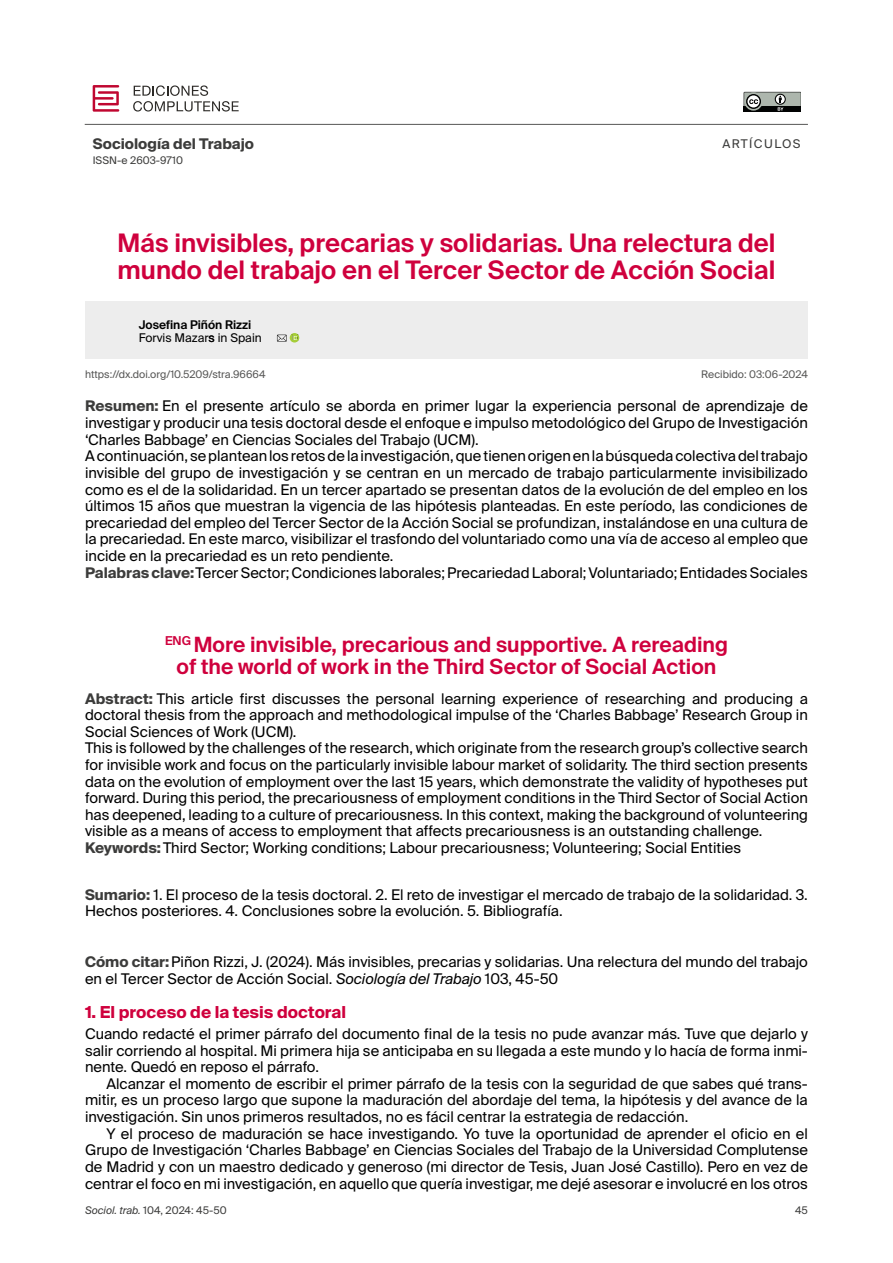
<style>
.page{position:relative;width:893px;height:1263px;background:#fff}
.page>*{position:absolute;margin:0;border:0;box-sizing:border-box;transform-origin:0 0}
.t1{font:600 25.5px/27.2px "Suisse Intl";color:#cf003d}
.t2{font:600 21px/22.6px "Suisse Intl";color:#cf003d;text-align:center}
.t3{font:700 16.5px "Suisse Intl";color:#cf003d}
.t4{font:14.7px/16.6px "Suisse Intl";color:#000}
.t5{font:700 14.7px "Suisse Intl";color:#3c3c3b}
.t6{font:12px "Suisse Intl";color:#000}
.t7{font:600 12px "Suisse Intl";color:#000}
.t8{font:12px "Suisse Intl";letter-spacing:.12em;color:#3c3c3b}
.t9{font:10.5px "Suisse Intl";color:#575756}
.t10{font:10.5px "Suisse Intl";color:#3c3c3b}
.s1{font-weight:700;color:#3c3c3b}
.s2{font-style:italic}
</style>
<div class="page">
<hr style="left:85px;top:124px;width:723px;height:1px;background:#575756">
<svg style="left:744px;top:92px;width:56px;height:19px"></svg>
<svg style="left:93px;top:85px;width:26px;height:26px"></svg>
<svg style="left:133px;top:85px;width:106px;height:26px"></svg>
<div style="left:85px;top:301px;width:723px;height:57px;background:#ededed"></div>
<svg style="left:277px;top:333px;width:22px;height:10px"></svg>
<p class="t5" style="left:93px;top:135px;width:163px">Sociología del Trabajo</p>
<p class="t10" style="left:93px;top:154px;width:92px">ISSN-e 2603-9710</p>
<p class="t8" style="left:722px;top:136px;width:80px">ARTÍCULOS</p>
<h1 class="t1" style="left:117px;top:229px;width:659px">Más invisibles, precarias y solidarias. Una relectura del mundo del trabajo en el Tercer Sector de Acción Social</h1>
<p class="t7" style="left:139px;top:318px;width:114px">Josefina Piñón Rizzi</p>
<p class="t6" style="left:139px;top:331px;width:124px">Forvis Mazar in Spain</p>
<p class="t6" style="left:209px;top:331px;width:8px">s</p>
<p class="t9" style="left:85px;top:368px;width:182px">https://dx.doi.org/10.5209/stra.96664</p>
<p class="t9" style="left:701px;top:368px;width:108px">Recibido: 03:06-2024</p>
<p class="t4" style="left:85px;top:398px;width:724px"><span class="s1">Resumen:</span> En el presente artículo se aborda en primer lugar la experiencia personal de aprendizaje de investigar y producir una tesis doctoral desde el enfoque e impulso metodológico del Grupo de Investigación ‘Charles Babbage’ en Ciencias Sociales del Trabajo (UCM).<br>A continuación, se plantean los retos de la investigación, que tienen origen en la búsqueda colectiva del trabajo invisible del grupo de investigación y se centran en un mercado de trabajo particularmente invisibilizado como es el de la solidaridad. En un tercer apartado se presentan datos de la evolución de del empleo en los últimos 15 años que muestran la vigencia de las hipótesis planteadas. En este período, las condiciones de precariedad del empleo del Tercer Sector de la Acción Social se profundizan, instalándose en una cultura de la precariedad. En este marco, visibilizar el trasfondo del voluntariado como una vía de acceso al empleo que incide en la precariedad es un reto pendiente.<br><span class="s1">Palabras clave:</span>Tercer Sector; Condiciones laborales; Precariedad Laboral; Voluntariado; Entidades Sociales</p>
<h2 class="t2" style="left:165px;top:633px;width:564px"><sup>ENG</sup> More invisible, precarious and supportive. A rereading of the world of work in the Third Sector of Social Action</h2>
<p class="t4" style="left:85px;top:690px;width:724px"><span class="s1">Abstract:</span> This article first discusses the personal learning experience of researching and producing a doctoral thesis from the approach and methodological impulse of the ‘Charles Babbage’ Research Group in Social Sciences of Work (UCM).<br>This is followed by the challenges of the research, which originate from the research group’s collective search for invisible work and focus on the particularly invisible labour market of solidarity. The third section presents data on the evolution of employment over the last 15 years, which demonstrate the validity of hypotheses put forward. During this period, the precariousness of employment conditions in the Third Sector of Social Action has deepened, leading to a culture of precariousness. In this context, making the background of volunteering visible as a means of access to employment that affects precariousness is an outstanding challenge.<br><span class="s1">Keywords:</span>Third Sector; Working conditions; Labour precariousness; Volunteering; Social Entities</p>
<p class="t4" style="left:85px;top:886px;width:724px"><span class="s1">Sumario:</span> 1. El proceso de la tesis doctoral. 2. El reto de investigar el mercado de trabajo de la solidaridad. 3.<br>Hechos posteriores. 4. Conclusiones sobre la evolución. 5. Bibliografía.</p>
<p class="t4" style="left:85px;top:954px;width:724px"><span class="s1">Cómo citar:</span>Piñon Rizzi, J. (2024). Más invisibles, precarias y solidarias. Una relectura del mundo del trabajo en el Tercer Sector de Acción Social. <span class="s2">Sociología del Trabajo</span> 103, 45-50</p>
<p class="t3" style="left:85px;top:1003px;width:262px">1. El proceso de la tesis doctoral</p>
<p class="t4" style="left:85px;top:1025px;width:724px;text-align:justify">Cuando redacté el primer párrafo del documento final de la tesis no pude avanzar más. Tuve que dejarlo y salir corriendo al hospital. Mi primera hija se anticipaba en su llegada a este mundo y lo hacía de forma inmi&shy;nente. Quedó en reposo el párrafo.</p>
<p class="t4" style="left:85px;top:1075px;width:724px;text-align:justify;text-indent:21px">Alcanzar el momento de escribir el primer párrafo de la tesis con la seguridad de que sabes qué trans&shy;mitir, es un proceso largo que supone la maduración del abordaje del tema, la hipótesis y del avance de la investigación. Sin unos primeros resultados, no es fácil centrar la estrategia de redacción.</p>
<p class="t4" style="left:85px;top:1125px;width:724px;text-align:justify;text-indent:21px">Y el proceso de maduración se hace investigando. Yo tuve la oportunidad de aprender el oficio en el Grupo de Investigación ‘Charles Babbage’ en Ciencias Sociales del Trabajo de la Universidad Complutense de Madrid y con un maestro dedicado y generoso (mi director de Tesis, Juan José Castillo). Pero en vez de centrar el foco en mi investigación, en aquello que quería investigar, me dejé asesorar e involucré en los otros</p>
<p class="t10" style="left:85px;top:1204px;width:143px"><span class="s2">Sociol. trab.</span> 104, 2024: 45-50</p>
<p class="t10" style="left:795px;top:1204px;width:14px">45</p>
</div>
